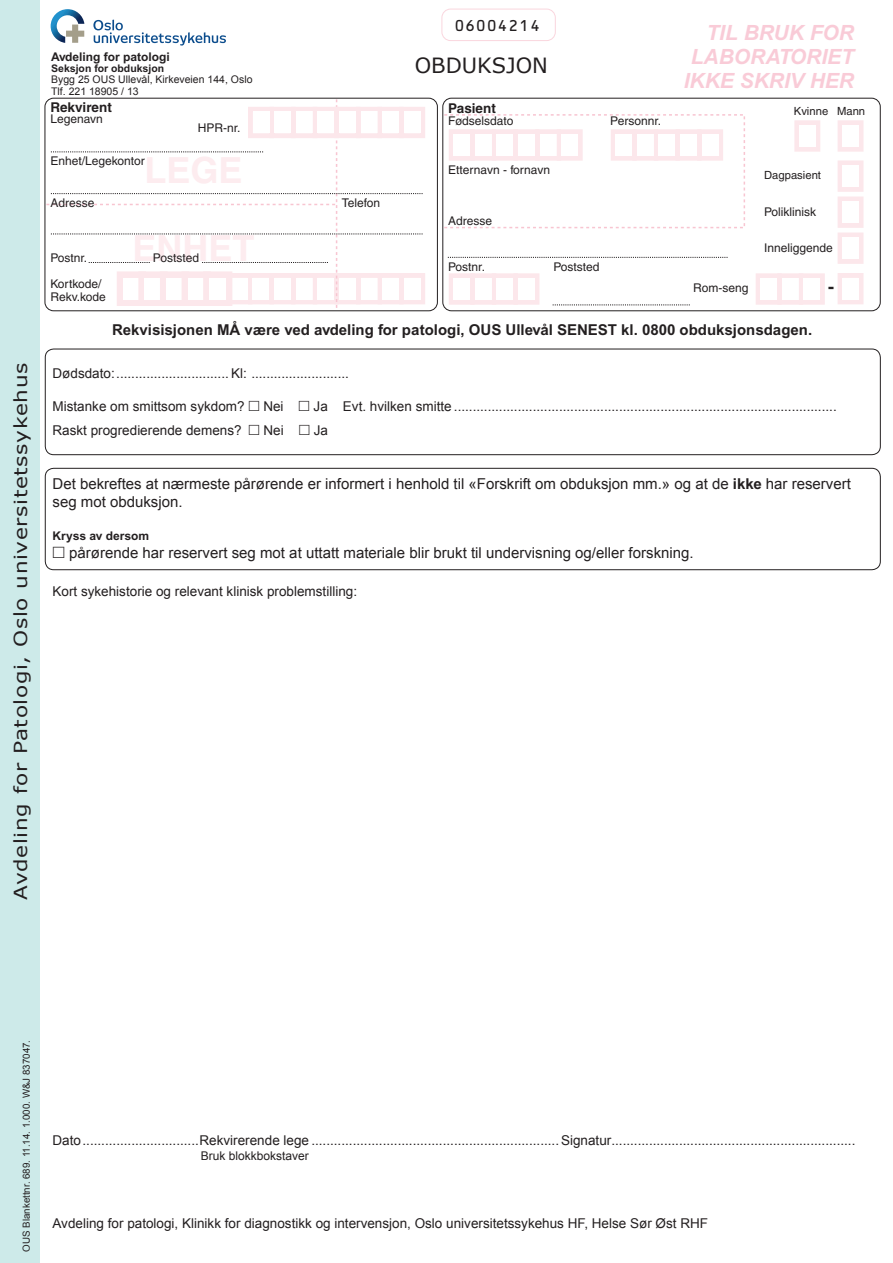
<style>
.page{position:relative;width:893px;height:1263px;background:#fff}
.page>*{position:absolute;margin:0;border:0;box-sizing:border-box;transform-origin:0 0}
.t1{font:italic 700 21px/24px "Arial";color:#f9cbd7;text-align:right}
.t2{font:21px "Verdana";color:#231f20}
.t3{font:18px "Verdana";letter-spacing:.03em;color:#231f20;scale:1.2 1}
.t4{font:700 18px "Helvetica";color:#231f20}
.t5{font:15px/18px "Arial";color:#231f20}
.t6{font:700 15px "Arial";color:#231f20}
.t7{font:15px "OCRB";color:#231f20}
.t8{font:13.5px "Arial";color:#231f20}
.t9{font:700 13.5px "Helvetica";color:#231f20}
.t10{font:12px/13.5px "Helvetica";color:#231f20}
.t11{font:700 12px "Arial";color:#231f20}
.t12{font:12px "Arial";color:#231f20}
.t13{font:11.25px "Helvetica";color:#231f20}
.t14{font:10.5px/11.2px "Arial";color:#231f20}
.t15{font:700 10.5px "Arial";color:#231f20}
.t16{font:9.75px "Arial";color:#231f20}
.s1{font-weight:700}
</style>
<div class="page">
<div style="left:0;top:0;width:39px;height:1263px;background:#cdeae9"></div>
<svg style="left:93px;top:20px;width:133px;height:26px"></svg>
<svg style="left:51px;top:9px;width:33px;height:34px"></svg>
<div style="left:449px;top:273px;width:26px;height:32px;border:5px solid #fce7eb"></div>
<div style="left:454px;top:278px;width:16px;height:22px;background:#fff"></div>
<div style="left:470px;top:273px;width:26px;height:32px;border:5px solid #fce7eb"></div>
<div style="left:475px;top:278px;width:16px;height:22px;background:#fff"></div>
<div style="left:492px;top:273px;width:26px;height:32px;border:5px solid #fce7eb"></div>
<div style="left:497px;top:278px;width:16px;height:22px;background:#fff"></div>
<div style="left:514px;top:273px;width:25px;height:32px;border:5px solid #fce7eb"></div>
<div style="left:518px;top:278px;width:17px;height:22px;background:#fff"></div>
<div style="left:794px;top:120px;width:26px;height:32px;border:5px solid #fce7eb"></div>
<div style="left:799px;top:125px;width:16px;height:22px;background:#fff"></div>
<div style="left:838px;top:120px;width:25px;height:32px;border:5px solid #fce7eb"></div>
<div style="left:842px;top:125px;width:17px;height:22px;background:#fff"></div>
<div style="left:442px;top:98px;width:439px;height:213px;border:1px solid #231f20;border-radius:9px"></div>
<div style="left:399px;top:273px;width:26px;height:31px;border:5px solid #fce7eb"></div>
<div style="left:838px;top:197px;width:25px;height:31px;border:5px solid #fce7eb"></div>
<div style="left:842px;top:201px;width:17px;height:22px;background:#fff"></div>
<div style="left:838px;top:233px;width:25px;height:31px;border:5px solid #fce7eb"></div>
<div style="left:842px;top:237px;width:17px;height:22px;background:#fff"></div>
<svg style="left:447px;top:257px;width:281px;height:1px"></svg>
<svg style="left:553px;top:305px;width:137px;height:1px"></svg>
<svg style="left:45px;top:98px;width:378px;height:211px"></svg>
<svg style="left:443px;top:114px;width:302px;height:114px"></svg>
<div style="left:441px;top:9px;width:115px;height:32px;border:1px solid #fad6de;border-radius:9px"></div>
<div style="left:838px;top:160px;width:25px;height:32px;border:5px solid #fce7eb"></div>
<div style="left:842px;top:165px;width:17px;height:22px;background:#fff"></div>
<div style="left:756px;top:273px;width:26px;height:32px;border:5px solid #fce7eb"></div>
<div style="left:760px;top:278px;width:17px;height:22px;background:#fff"></div>
<div style="left:777px;top:273px;width:26px;height:32px;border:5px solid #fce7eb"></div>
<div style="left:782px;top:278px;width:16px;height:22px;background:#fff"></div>
<div style="left:799px;top:273px;width:26px;height:32px;border:5px solid #fce7eb"></div>
<div style="left:804px;top:278px;width:16px;height:22px;background:#fff"></div>
<div style="left:838px;top:273px;width:25px;height:31px;border:5px solid #fce7eb"></div>
<div style="left:842px;top:278px;width:17px;height:21px;background:#fff"></div>
<div style="left:270px;top:107px;width:26px;height:31px;border:5px solid #fce7eb"></div>
<div style="left:248px;top:107px;width:26px;height:31px;border:5px solid #fce7eb"></div>
<div style="left:274px;top:112px;width:17px;height:21px;background:#fff"></div>
<div style="left:253px;top:112px;width:16px;height:21px;background:#fff"></div>
<div style="left:291px;top:107px;width:26px;height:31px;border:5px solid #fce7eb"></div>
<div style="left:296px;top:112px;width:16px;height:21px;background:#fff"></div>
<div style="left:313px;top:107px;width:26px;height:31px;border:5px solid #fce7eb"></div>
<div style="left:318px;top:112px;width:16px;height:21px;background:#fff"></div>
<div style="left:334px;top:107px;width:26px;height:31px;border:5px solid #fce7eb"></div>
<div style="left:339px;top:112px;width:16px;height:21px;background:#fff"></div>
<div style="left:356px;top:107px;width:26px;height:31px;border:5px solid #fce7eb"></div>
<div style="left:361px;top:112px;width:16px;height:21px;background:#fff"></div>
<div style="left:378px;top:107px;width:26px;height:31px;border:5px solid #fce7eb"></div>
<div style="left:382px;top:112px;width:17px;height:21px;background:#fff"></div>
<div style="left:399px;top:107px;width:26px;height:31px;border:5px solid #fce7eb"></div>
<div style="left:404px;top:112px;width:16px;height:21px;background:#fff"></div>
<div style="left:45px;top:349px;width:836px;height:106px;border:1px solid #231f20;border-radius:9px"></div>
<div style="left:45px;top:468px;width:836px;height:102px;border:1px solid #231f20;border-radius:9px"></div>
<h2 class="t3" style="left:9px;top:900px;width:449px;rotate:-90deg">Avdeling for Patologi, Oslo universitetssykehus</h2>
<p class="t11" style="left:51px;top:50px;width:120px">Avdeling for patologi</p>
<p class="t15" style="left:51px;top:62px;width:115px">Seksjon for obduksjon</p>
<p class="t14" style="left:51px;top:74px;width:203px">Bygg 25 OUS Ullevål, Kirkeveien 144, Oslo<br>Tlf. 221 18905 / 13</p>
<p class="t7" style="left:454px;top:18px;width:88px">06004214</p>
<h1 class="t2" style="left:415px;top:52px;width:135px">OBDUKSJON</h1>
<h1 class="t1" style="left:684px;top:20px;width:172px">TIL BRUK FOR<br>LABORATORIET<br>IKKE SKRIV HER</h1>
<p class="t9" style="left:50px;top:99px;width:63px">Rekvirent</p>
<p class="t13" style="left:794px;top:105px;width:73px">Kvinne Mann</p>
<p class="t10" style="left:50px;top:112px;width:54px">Legenavn</p>
<p class="t10" style="left:50px;top:154px;width:96px">Enhet/Legekontor</p>
<p class="t10" style="left:50px;top:196px;width:46px">Adresse</p>
<p class="t9" style="left:448px;top:100px;width:49px">Pasient</p>
<p class="t10" style="left:448px;top:114px;width:67px">Fødselsdato</p>
<p class="t10" style="left:610px;top:114px;width:52px">Personnr.</p>
<p class="t10" style="left:198px;top:121px;width:44px">HPR-nr.</p>
<p class="t10" style="left:448px;top:163px;width:103px">Etternavn - fornavn</p>
<p class="t13" style="left:764px;top:169px;width:58px">Dagpasient</p>
<p class="t10" style="left:342px;top:196px;width:40px">Telefon</p>
<p class="t10" style="left:764px;top:205px;width:54px">Poliklinisk</p>
<p class="t10" style="left:764px;top:241px;width:70px">Inneliggende</p>
<p class="t10" style="left:448px;top:214px;width:46px">Adresse</p>
<p class="t10" style="left:448px;top:260px;width:38px">Postnr.</p>
<p class="t10" style="left:553px;top:260px;width:48px">Poststed</p>
<p class="t10" style="left:50px;top:251px;width:38px">Postnr.</p>
<p class="t10" style="left:153px;top:251px;width:48px">Poststed</p>
<p class="t10" style="left:50px;top:277px;width:57px">Kortkode/<br>Rekv.kode</p>
<p class="t10" style="left:693px;top:281px;width:57px">Rom-seng</p>
<h2 class="t4" style="left:828px;top:276px;width:7px">-</h2>
<p class="t6" style="left:112px;top:321px;width:701px">Rekvisisjonen MÅ være ved avdeling for patologi, OUS Ullevål SENEST kl. 0800 obduksjonsdagen.</p>
<p class="t8" style="left:53px;top:364px;width:298px">Dødsdato:.............................. Kl: ..........................</p>
<p class="t8" style="left:53px;top:397px;width:194px">Mistanke om smittsom sykdom?</p>
<p class="t8" style="left:263px;top:397px;width:22px">Nei</p>
<p class="t8" style="left:314px;top:397px;width:525px">Ja Evt. hvilken smitte ......................................................................................................</p>
<p class="t8" style="left:53px;top:421px;width:191px">Raskt progredierende demens?</p>
<p class="t8" style="left:263px;top:421px;width:22px">Nei</p>
<p class="t8" style="left:314px;top:421px;width:16px">Ja</p>
<p class="t5" style="left:53px;top:475px;width:800px">Det bekreftes at nærmeste pårørende er informert i henhold til «Forskrift om obduksjon mm.» og at de <span class="s1">ikke</span> har reservert seg mot obduksjon.</p>
<p class="t11" style="left:53px;top:528px;width:98px">Kryss av dersom</p>
<p class="t5" style="left:69px;top:543px;width:626px">pårørende har reservert seg mot at uttatt materiale blir brukt til undervisning og/eller forskning.</p>
<p class="t8" style="left:53px;top:583px;width:306px">Kort sykehistorie og relevant klinisk problemstilling:</p>
<p class="t16" style="left:20px;top:1251px;width:213px;rotate:-90deg">OUS Blankettnr. 689. 11.14. 1.000. W&amp;J 837047.</p>
<p class="t8" style="left:53px;top:1132px;width:804px">Dato...............................Rekvirerende lege ..................................................................Signatur.................................................................</p>
<p class="t12" style="left:201px;top:1148px;width:110px">Bruk blokkbokstaver</p>
<p class="t8" style="left:53px;top:1214px;width:657px">Avdeling for patologi, Klinikk for diagnostikk og intervensjon, Oslo universitetssykehus HF, Helse Sør Øst RHF</p>
</div>
